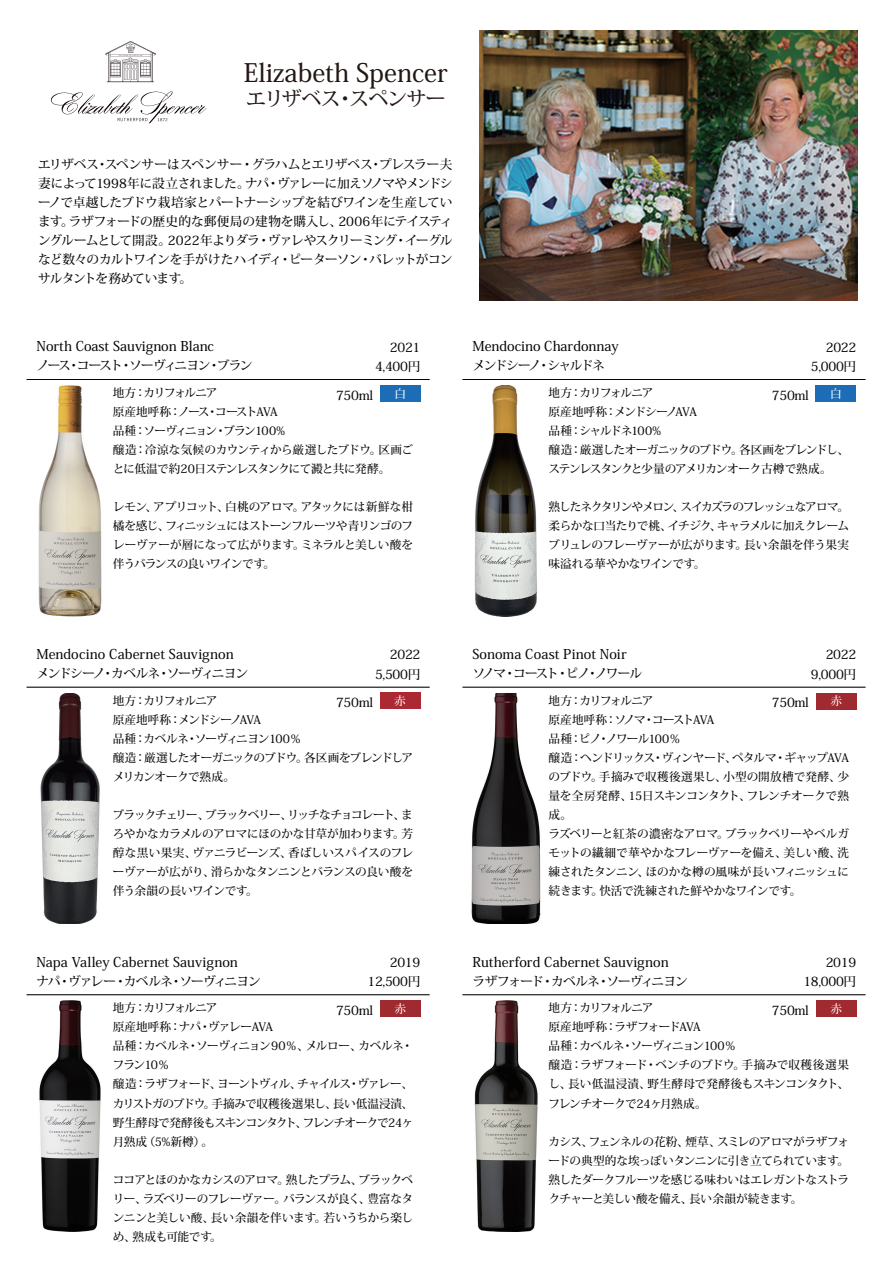
<style>
.page{position:relative;width:893px;height:1263px;background:#fff}
.page>*{position:absolute;margin:0;border:0;box-sizing:border-box;transform-origin:0 0}
.t1{font:500 25.35px "Koz Min Pr 6 N";color:#221713}
.t2{font:500 20.1px "Koz Min Pr 6 N";letter-spacing:-.045em;color:#221713}
.t3{font:500 13.5px "Koz Min Pr 6 N";color:#060303}
.t4{font:500 12.75px/19px "Koz Min Pr 6 N";letter-spacing:-.045em;color:#060303;text-align:justify}
.t5{font:500 12.75px/19px "Koz Min Pr 6 N";letter-spacing:-.025em;color:#060303;text-align:right}
.t6{font:500 12.75px "Koz Min Pr 6 N";letter-spacing:-.105em;color:#060303}
.t7{font:500 12.75px "Koz Min Pr 6 N";letter-spacing:-.07em;color:#060303}
.t8{font:500 12.75px "Koz Min Pr 6 N";letter-spacing:-.08em;color:#060303}
.t9{font:500 12.75px "Koz Min Pr 6 N";letter-spacing:-.065em;color:#060303}
.t10{font:500 12.75px "Koz Min Pr 6 N";letter-spacing:-.09em;color:#060303}
.t11{font:500 11.7px/19px "Koz Min Pr 6 N";letter-spacing:-.045em;color:#060303;text-align:justify}
.t12{font:500 11.7px/19px "Koz Min Pr 6 N";letter-spacing:-.08em;color:#060303}
.t13{font:500 11.7px/19px "Koz Min Pr 6 N";letter-spacing:-.065em;color:#060303}
.t14{font:500 11.7px "Koz Min Pr 6 N";color:#fff}
</style>
<div class="page">
<hr style="left:462px;top:379px;width:403px;height:1px;background:#060303">
<img style="left:474px;top:385px;width:63px;height:231px">
<div style="left:816px;top:385px;width:40px;height:17px;background:#1c6db6"></div>
<hr style="left:27px;top:379px;width:403px;height:1px;background:#060303">
<img style="left:38px;top:385px;width:64px;height:231px">
<div style="left:380px;top:385px;width:40px;height:17px;background:#1c6db6"></div>
<hr style="left:27px;top:687px;width:403px;height:1px;background:#060303">
<img style="left:40px;top:693px;width:60px;height:231px">
<div style="left:380px;top:692px;width:40px;height:17px;background:#ab2932"></div>
<div style="left:380px;top:1000px;width:40px;height:17px;background:#9f2a30"></div>
<img style="left:39px;top:1001px;width:62px;height:230px">
<hr style="left:27px;top:994px;width:403px;height:1px;background:#060303">
<div style="left:816px;top:692px;width:40px;height:17px;background:#9f2a30"></div>
<img style="left:471px;top:693px;width:70px;height:231px">
<hr style="left:462px;top:687px;width:403px;height:1px;background:#060303">
<div style="left:816px;top:1000px;width:40px;height:17px;background:#9f2a30"></div>
<img style="left:474px;top:1001px;width:64px;height:230px">
<hr style="left:462px;top:994px;width:403px;height:1px;background:#060303">
<svg style="left:105px;top:41px;width:51px;height:41px"></svg>
<svg style="left:51px;top:91px;width:155px;height:32px"></svg>
<img style="left:480px;top:30px;width:377px;height:270px">
<h1 class="t1" style="left:244px;top:59px;width:205px">Elizabeth Spencer</h1>
<h2 class="t2" style="left:246px;top:88px;width:201px">エリザベス・スペンサー</h2>
<p class="t4" style="left:38px;top:155px;width:416px">エリザベス・スペンサーはスペンサー・グラハムとエリザベス・プレスラー夫妻によって1998年に設立されました。ナパ・ヴァレーに加えソノマやメンドシーノで卓越したブドウ栽培家とパートナーシップを結びワインを生産しています。ラザフォードの歴史的な郵便局の建物を購入し、2006年にテイスティングルームとして開設。2022年よりダラ・ヴァレやスクリーミング・イーグルなど数々のカルトワインを手がけたハイディ・ピーターソン・バレットがコンサルタントを務めています。</p>
<p class="t3" style="left:36px;top:339px;width:179px">North Coast Sauvignon Blanc</p>
<p class="t6" style="left:36px;top:358px;width:217px">ノース・コースト・ソーヴィニヨン・ブラン</p>
<p class="t5" style="left:375px;top:338px;width:47px">2021<br>4,400円</p>
<p class="t11" style="left:113px;top:383px;width:302px;text-align:left">地方：カリフォルニア<br>原産地呼称：ノース・コーストAVA<br>品種：ソーヴィニョン・ブラン100%<br>醸造：冷涼な気候のカウンティから厳選したブドウ。区画ごとに低温で約20日ステンレスタンクにて澱と共に発酵。</p>
<p class="t11" style="left:113px;top:498px;width:302px">レモン、アプリコット、白桃のアロマ。アタックには新鮮な柑橘を感じ、フィニッシュにはストーンフルーツや青リンゴのフレーヴァーが層になって広がります。ミネラルと美しい酸を伴うバランスの良いワインです。</p>
<p class="t14" style="left:394px;top:387px;width:13px">白</p>
<p class="t4" style="left:336px;top:386px;width:38px">750ml</p>
<p class="t3" style="left:472px;top:339px;width:148px">Mendocino Chardonnay</p>
<p class="t6" style="left:472px;top:358px;width:134px">メンドシーノ・シャルドネ</p>
<p class="t5" style="left:811px;top:338px;width:47px">2022<br>5,000円</p>
<p class="t12" style="left:549px;top:383px;width:302px">地方：カリフォルニア<br>原産地呼称：メンドシーノAVA<br>品種：シャルドネ100%<br>醸造：厳選したオーガニックのブドウ。各区画をブレンドし、ステンレスタンクと少量のアメリカンオーク古樽で熟成。</p>
<p class="t11" style="left:549px;top:498px;width:302px">熟したネクタリンやメロン、スイカズラのフレッシュなアロマ。柔らかな口当たりで桃、イチジク、キャラメルに加えクレームブリュレのフレーヴァーが広がります。長い余韻を伴う果実味溢れる華やかなワインです。</p>
<p class="t14" style="left:830px;top:387px;width:13px">白</p>
<p class="t4" style="left:772px;top:386px;width:38px">750ml</p>
<p class="t3" style="left:36px;top:646px;width:199px">Mendocino Cabernet Sauvignon</p>
<p class="t8" style="left:36px;top:666px;width:213px">メンドシーノ・カベルネ・ソーヴィニヨン</p>
<p class="t5" style="left:375px;top:645px;width:47px">2022<br>5,500円</p>
<p class="t13" style="left:113px;top:691px;width:302px">地方：カリフォルニア<br>原産地呼称：メンドシーノAVA<br>品種：カベルネ・ソーヴィニヨン100％<br>醸造：厳選したオーガニックのブドウ。各区画をブレンドしアメリカンオークで熟成。</p>
<p class="t11" style="left:113px;top:805px;width:302px">ブラックチェリー、ブラックベリー、リッチなチョコレート、まろやかなカラメルのアロマにほのかな甘草が加わります。芳醇な黒い果実、ヴァニラビーンズ、香ばしいスパイスのフレーヴァーが広がり、滑らかなタンニンとバランスの良い酸を伴う余韻の長いワインです。</p>
<p class="t14" style="left:394px;top:694px;width:13px">赤</p>
<p class="t4" style="left:336px;top:693px;width:38px">750ml</p>
<p class="t3" style="left:472px;top:646px;width:156px">Sonoma Coast Pinot Noir</p>
<p class="t10" style="left:472px;top:666px;width:171px">ソノマ・コースト・ピノ・ノワール</p>
<p class="t11" style="left:549px;top:691px;width:302px;text-align:left">地方：カリフォルニア<br>原産地呼称：ソノマ・コーストAVA<br>品種：ピノ・ノワール100％<br>醸造：ヘンドリックス・ヴィンヤード、ペタルマ・ギャップAVAのブドウ。手摘みで収穫後選果し、小型の開放槽で発酵、少量を全房発酵、15日スキンコンタクト、フレンチオークで熟成。<br>ラズベリーと紅茶の濃密なアロマ。ブラックベリーやベルガモットの繊細で華やかなフレーヴァーを備え、美しい酸、洗練されたタンニン、ほのかな樽の風味が長いフィニッシュに続きます。快活で洗練された鮮やかなワインです。</p>
<p class="t5" style="left:811px;top:645px;width:47px">2022<br>9,000円</p>
<p class="t14" style="left:830px;top:694px;width:13px">赤</p>
<p class="t4" style="left:772px;top:693px;width:38px">750ml</p>
<p class="t3" style="left:36px;top:954px;width:203px">Napa Valley Cabernet Sauvignon</p>
<p class="t7" style="left:36px;top:974px;width:226px">ナパ・ヴァレー・カベルネ・ソーヴィニヨン</p>
<p class="t11" style="left:113px;top:999px;width:302px;text-align:left">地方：カリフォルニア<br>原産地呼称：ナパ・ヴァレーAVA<br>品種：カベルネ・ソーヴィニョン90％、メルロー、カベルネ・フラン10％<br>醸造：ラザフォード、ヨーントヴィル、チャイルス・ヴァレー、カリストガのブドウ。手摘みで収穫後選果し、長い低温浸漬、野生酵母で発酵後もスキンコンタクト、フレンチオークで24ヶ月熟成（5%新樽）。</p>
<p class="t11" style="left:113px;top:1170px;width:302px">ココアとほのかなカシスのアロマ。熟したプラム、ブラックベリー、ラズベリーのフレーヴァー。バランスが良く、豊富なタンニンと美しい酸、長い余韻を伴います。若いうちから楽しめ、熟成も可能です。</p>
<p class="t5" style="left:367px;top:953px;width:54px">2019<br>12,500円</p>
<p class="t14" style="left:395px;top:1002px;width:13px">赤</p>
<p class="t4" style="left:336px;top:1001px;width:38px">750ml</p>
<p class="t3" style="left:472px;top:954px;width:198px">Rutherford Cabernet Sauvignon</p>
<p class="t9" style="left:472px;top:974px;width:217px">ラザフォード・カベルネ・ソーヴィニヨン</p>
<p class="t11" style="left:549px;top:999px;width:302px;text-align:left">地方：カリフォルニア<br>原産地呼称：ラザフォードAVA<br>品種：カベルネ・ソーヴィニョン100％<br>醸造：ラザフォード・ベンチのブドウ。手摘みで収穫後選果し、長い低温浸漬、野生酵母で発酵後もスキンコンタクト、フレンチオークで24ヶ月熟成。</p>
<p class="t11" style="left:549px;top:1132px;width:302px">カシス、フェンネルの花粉、煙草、スミレのアロマがラザフォードの典型的な埃っぽいタンニンに引き立てられています。熟したダークフルーツを感じる味わいはエレガントなストラクチャーと美しい酸を備え、長い余韻が続きます。</p>
<p class="t5" style="left:803px;top:953px;width:54px">2019<br>18,000円</p>
<p class="t14" style="left:830px;top:1002px;width:13px">赤</p>
<p class="t4" style="left:772px;top:1001px;width:38px">750ml</p>
</div>
